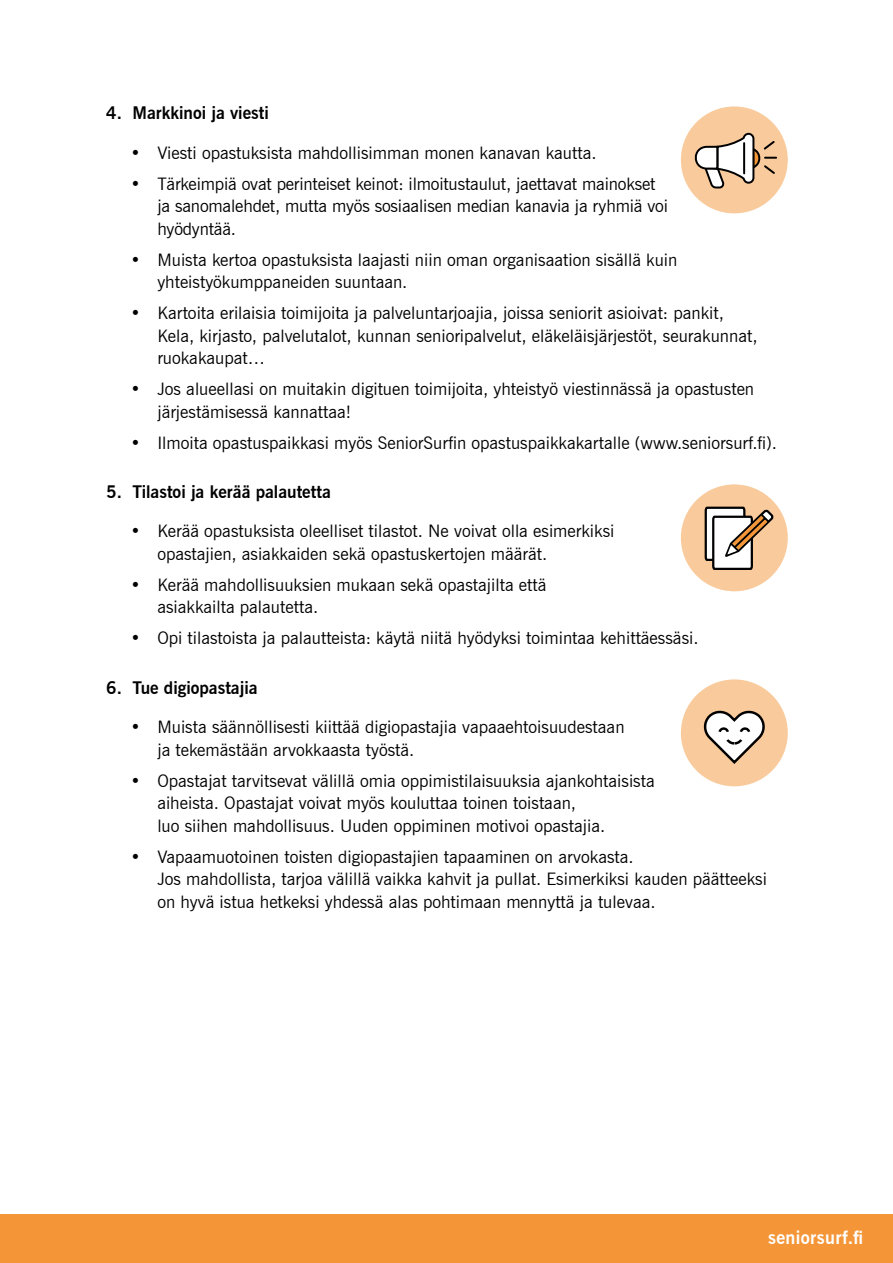
<style>
.page{position:relative;width:893px;height:1263px;background:#fff}
.page>*{position:absolute;margin:0;border:0;box-sizing:border-box;transform-origin:0 0}
.t1{font:700 18px "News Gothic BT";letter-spacing:.02em;color:#fff}
.t2{font:17.25px/22.5px "News Gothic BT";color:#000}
.t3{font:700 17.25px "News Gothic BT";color:#000}
</style>
<div class="page">
<div style="left:0;top:1214px;width:893px;height:49px;background:#f49638"></div>
<div style="left:681px;top:484px;width:107px;height:107px;background:#f9ca9b;border-radius:50%"></div>
<svg style="left:704px;top:506px;width:70px;height:64px"></svg>
<div style="left:681px;top:106px;width:107px;height:107px;background:#f9ca9b;border-radius:50%"></div>
<svg style="left:694px;top:132px;width:83px;height:57px"></svg>
<div style="left:681px;top:679px;width:107px;height:107px;background:#f9ca9b;border-radius:50%"></div>
<svg style="left:703px;top:710px;width:62px;height:54px"></svg>
<p class="t3" style="left:106px;top:103px;width:164px">4. Markkinoi ja viesti</p>
<p class="t2" style="left:130px;top:141px;width:468px">• Viesti opastuksista mahdollisimman monen kanavan kautta.</p>
<p class="t2" style="left:157px;top:172px;width:512px;text-indent:-27px">• Tärkeimpiä ovat perinteiset keinot: ilmoitustaulut, jaettavat mainokset ja sanomalehdet, mutta myös sosiaalisen median kanavia ja ryhmiä voi hyödyntää.</p>
<p class="t2" style="left:157px;top:248px;width:522px;text-indent:-27px">• Muista kertoa opastuksista laajasti niin oman organisaation sisällä kuin yhteistyökumppaneiden suuntaan.</p>
<p class="t2" style="left:157px;top:302px;width:602px;text-indent:-27px">• Kartoita erilaisia toimijoita ja palveluntarjoajia, joissa seniorit asioivat: pankit,<br>Kela, kirjasto, palvelutalot, kunnan senioripalvelut, eläkeläisjärjestöt, seurakunnat, ruokakaupat…</p>
<p class="t2" style="left:157px;top:378px;width:598px;text-indent:-27px">• Jos alueellasi on muitakin digituen toimijoita, yhteistyö viestinnässä ja opastusten järjestämisessä kannattaa!</p>
<p class="t2" style="left:130px;top:431px;width:648px">• Ilmoita opastuspaikkasi myös SeniorSurfin opastuspaikkakartalle (www.seniorsurf.fi).</p>
<p class="t3" style="left:106px;top:481px;width:226px">5. Tilastoi ja kerää palautetta</p>
<p class="t2" style="left:157px;top:520px;width:459px;text-indent:-27px">• Kerää opastuksista oleelliset tilastot. Ne voivat olla esimerkiksi opastajien, asiakkaiden sekä opastuskertojen määrät.</p>
<p class="t2" style="left:157px;top:573px;width:391px;text-indent:-27px">• Kerää mahdollisuuksien mukaan sekä opastajilta että asiakkailta palautetta.</p>
<p class="t2" style="left:130px;top:627px;width:570px">• Opi tilastoista ja palautteista: käytä niitä hyödyksi toimintaa kehittäessäsi.</p>
<p class="t3" style="left:106px;top:677px;width:153px">6. Tue digiopastajia</p>
<p class="t2" style="left:157px;top:715px;width:469px;text-indent:-27px">• Muista säännöllisesti kiittää digiopastajia vapaaehtoisuudestaan ja tekemästään arvokkaasta työstä.</p>
<p class="t2" style="left:157px;top:769px;width:499px;text-indent:-27px">• Opastajat tarvitsevat välillä omia oppimistilaisuuksia ajankohtaisista aiheista. Opastajat voivat myös kouluttaa toinen toistaan,<br>luo siihen mahdollisuus. Uuden oppiminen motivoi opastajia.</p>
<p class="t2" style="left:157px;top:845px;width:611px;text-indent:-27px">• Vapaamuotoinen toisten digiopastajien tapaaminen on arvokasta.<br>Jos mahdollista, tarjoa välillä vaikka kahvit ja pullat. Esimerkiksi kauden päätteeksi on hyvä istua hetkeksi yhdessä alas pohtimaan mennyttä ja tulevaa.</p>
<p class="t1" style="left:768px;top:1226px;width:97px">seniorsurf.fi</p>
</div>
